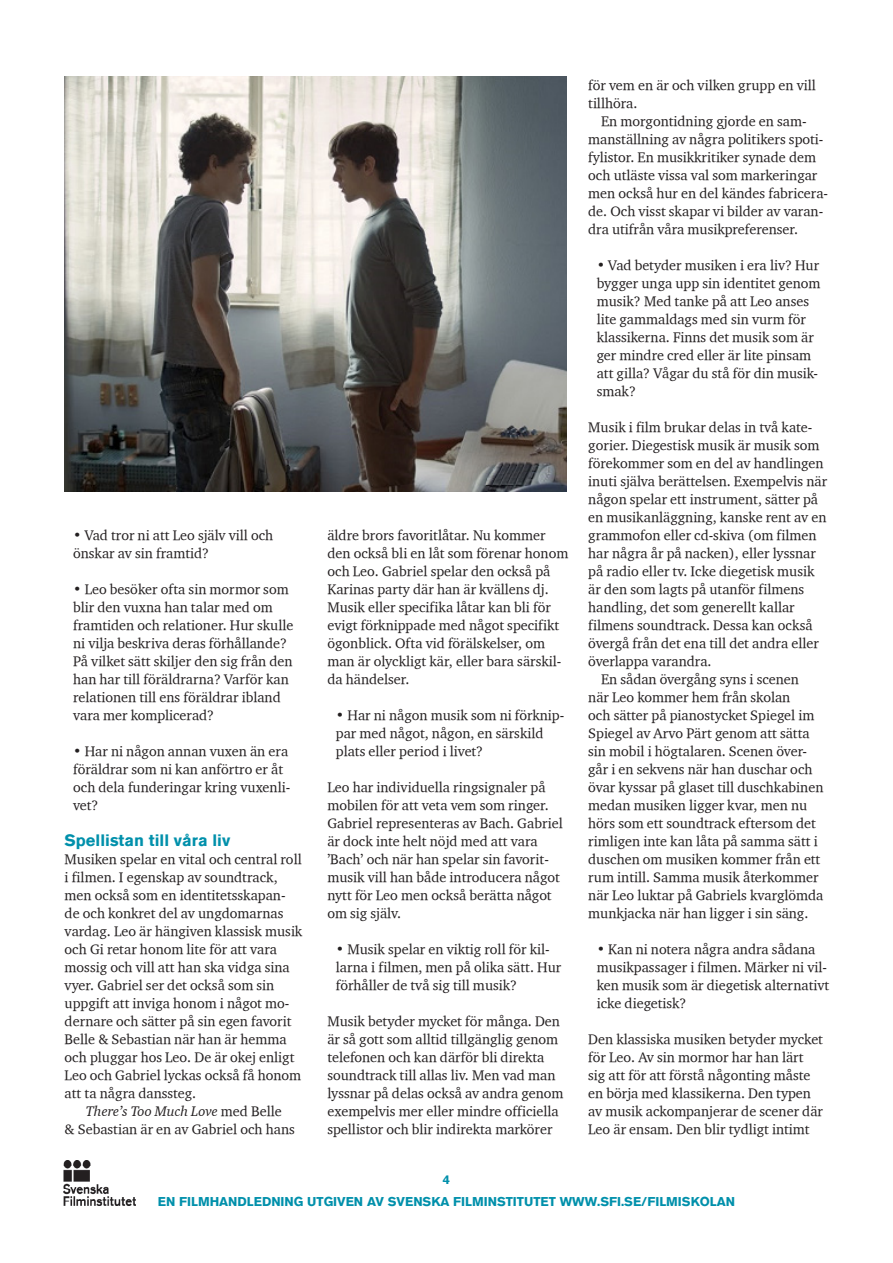
<style>
.page{position:relative;width:893px;height:1263px;background:#fff}
.page>*{position:absolute;margin:0;border:0;box-sizing:border-box;transform-origin:0 0}
.Underrubrik{font:700 16.5px "Akzidenz Grotesk BQ";color:#0090ab}
.Första_brödtext_efte{font:14.25px/18px "Charter ITCTT";color:#231f20}
.Diskussionsfråga{font:14.25px/18px "Charter ITCTT";color:#231f20}
.Brödtext{font:14.25px/18px "Charter ITCTT";color:#231f20}
.Första_brödtext_efte-2{font:700 12.75px "Akzidenz Grotesk BQ";color:#0090ab}
.s1{font-family:"Charter ITCTT Italic"}
</style>
<div class="page">
<img style="left:64px;top:1161px;width:72px;height:44px">
<img style="left:65px;top:76px;width:502px;height:415px">
<p class="Diskussionsfråga" style="left:73px;top:526px;width:202px">• Vad tror ni att Leo själv vill och önskar av sin framtid?</p>
<p class="Diskussionsfråga" style="left:73px;top:580px;width:222px">• Leo besöker ofta sin mormor som blir den vuxna han talar med om framtiden och relationer. Hur skulle ni vilja beskriva deras förhållande?<br>På vilket sätt skiljer den sig från den han har till föräldrarna? Varför kan relationen till ens föräldrar ibland vara mer komplicerad?</p>
<p class="Diskussionsfråga" style="left:73px;top:742px;width:219px">• Har ni någon annan vuxen än era föräldrar som ni kan anförtro er åt och dela funderingar kring vuxenli&shy;vet?</p>
<p class="Underrubrik" style="left:65px;top:831px;width:167px">Spellistan till våra liv</p>
<p class="Första_brödtext_efte" style="left:65px;top:850px;width:239px">Musiken spelar en vital och central roll i filmen. I egenskap av soundtrack, men också som en identitetsskapan&shy;de och konkret del av ungdomarnas vardag. Leo är hängiven klassisk musik och Gi retar honom lite för att vara mossig och vill att han ska vidga sina vyer. Gabriel ser det också som sin uppgift att inviga honom i något mo&shy;dernare och sätter på sin egen favorit Belle &amp; Sebastian när han är hemma och pluggar hos Leo. De är okej enligt Leo och Gabriel lyckas också få honom att ta några danssteg.</p>
<p class="Brödtext" style="left:65px;top:1102px;width:232px;text-align:center"><span class="s1">There’s Too Much Love</span> med Belle<br>&amp; Sebastian är en av Gabriel och hans</p>
<p class="Brödtext" style="left:327px;top:526px;width:242px">äldre brors favoritlåtar. Nu kommer den också bli en låt som förenar honom och Leo. Gabriel spelar den också på Karinas party där han är kvällens dj.<br>Musik eller specifika låtar kan bli för evigt förknippade med något specifikt ögonblick. Ofta vid förälskelser, om man är olyckligt kär, eller bara särskil&shy;da händelser.</p>
<p class="Diskussionsfråga" style="left:336px;top:706px;width:230px">• Har ni någon musik som ni förknip&shy;par med något, någon, en särskild plats eller period i livet?</p>
<p class="Första_brödtext_efte" style="left:327px;top:778px;width:237px">Leo har individuella ringsignaler på mobilen för att veta vem som ringer.<br>Gabriel representeras av Bach. Gabriel är dock inte helt nöjd med att vara ’Bach’ och när han spelar sin favorit&shy;musik vill han både introducera något nytt för Leo men också berätta något om sig själv.</p>
<p class="Diskussionsfråga" style="left:336px;top:940px;width:227px">• Musik spelar en viktig roll för kil&shy;larna i filmen, men på olika sätt. Hur förhåller de två sig till musik?</p>
<p class="Första_brödtext_efte" style="left:327px;top:1012px;width:238px">Musik betyder mycket för många. Den är så gott som alltid tillgänglig genom telefonen och kan därför bli direkta soundtrack till allas liv. Men vad man lyssnar på delas också av andra genom exempelvis mer eller mindre officiella spellistor och blir indirekta markörer</p>
<p class="Första_brödtext_efte" style="left:588px;top:76px;width:229px">för vem en är och vilken grupp en vill tillhöra.</p>
<p class="Brödtext" style="left:588px;top:112px;width:241px;text-indent:13px">En morgontidning gjorde en sam&shy;manställning av några politikers spoti&shy;fylistor. En musikkritiker synade dem och utläste vissa val som markeringar men också hur en del kändes fabricera&shy;de. Och visst skapar vi bilder av varan&shy;dra utifrån våra musikpreferenser.</p>
<p class="Diskussionsfråga" style="left:597px;top:256px;width:225px">• Vad betyder musiken i era liv? Hur bygger unga upp sin identitet genom musik? Med tanke på att Leo anses lite gammaldags med sin vurm för klassikerna. Finns det musik som är ger mindre cred eller är lite pinsam att gilla? Vågar du stå för din musik&shy;smak?</p>
<p class="Första_brödtext_efte" style="left:588px;top:418px;width:240px">Musik i film brukar delas in två kate&shy;gorier. Diegestisk musik är musik som förekommer som en del av handlingen inuti själva berättelsen. Exempelvis när någon spelar ett instrument, sätter på en musikanläggning, kanske rent av en grammofon eller cd-skiva (om filmen har några år på nacken), eller lyssnar på radio eller tv. Icke diegetisk musik är den som lagts på utanför filmens handling, det som generellt kallar filmens soundtrack. Dessa kan också övergå från det ena till det andra eller överlappa varandra.</p>
<p class="Första_brödtext_efte" style="left:588px;top:670px;width:237px;text-indent:13px">En sådan övergång syns i scenen<br>när Leo kommer hem från skolan<br>och sätter på pianostycket Spiegel im Spiegel av Arvo Pärt genom att sätta sin mobil i högtalaren. Scenen över&shy;går i en sekvens när han duschar och övar kyssar på glaset till duschkabinen medan musiken ligger kvar, men nu hörs som ett soundtrack eftersom det rimligen inte kan låta på samma sätt i duschen om musiken kommer från ett rum intill. Samma musik återkommer när Leo luktar på Gabriels kvarglömda munkjacka när han ligger i sin säng.</p>
<p class="Diskussionsfråga" style="left:597px;top:940px;width:234px">• Kan ni notera några andra sådana musikpassager i filmen. Märker ni vil&shy;ken musik som är diegetisk alternativt icke diegetisk?</p>
<p class="Första_brödtext_efte" style="left:588px;top:1030px;width:236px">Den klassiska musiken betyder mycket för Leo. Av sin mormor har han lärt sig att för att förstå någonting måste en börja med klassikerna. Den typen av musik ackompanjerar de scener där Leo är ensam. Den blir tydligt intimt</p>
<p class="Första_brödtext_efte-2" style="left:443px;top:1172px;width:9px">4</p>
<p class="Första_brödtext_efte-2" style="left:158px;top:1194px;width:579px">EN FILMHANDLEDNING UTGIVEN AV SVENSKA FILMINSTITUTET WWW.SFI.SE/FILMISKOLAN</p>
</div>
